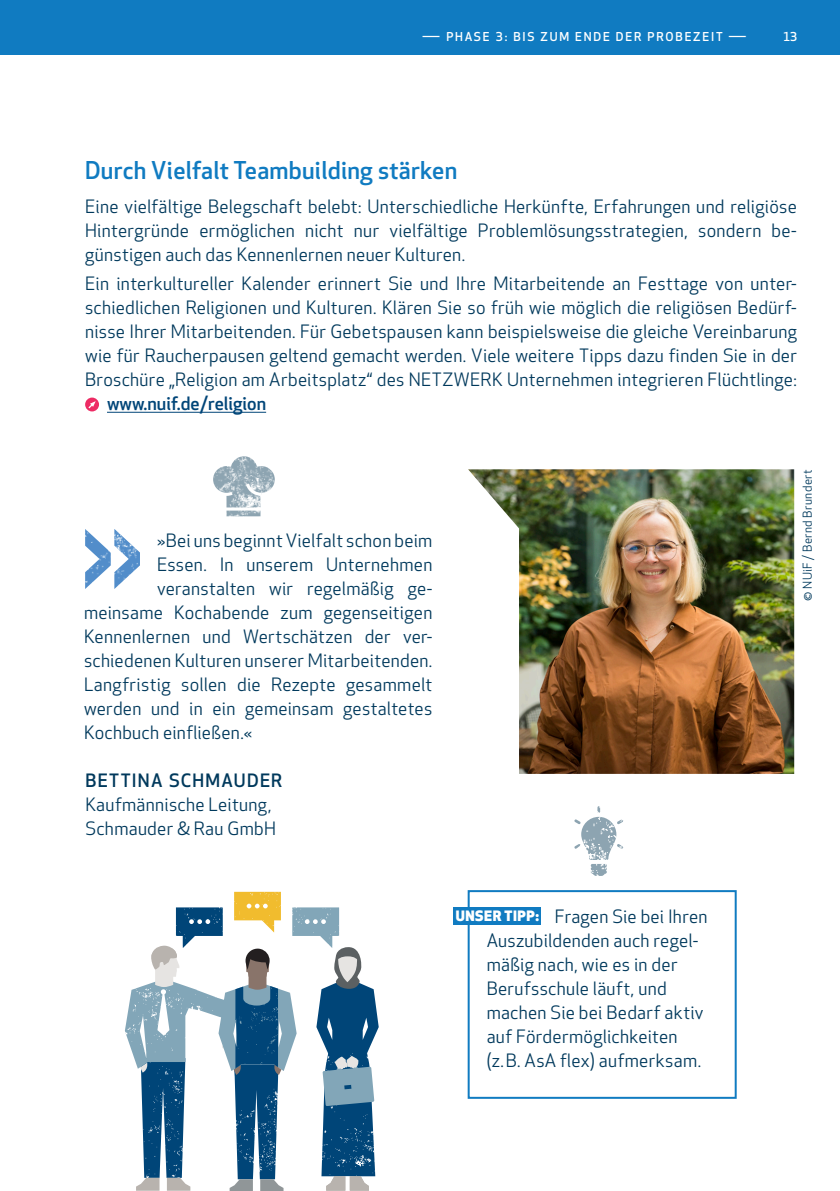
<style>
.page{position:relative;width:840px;height:1191px;background:#fff}
.page>*{position:absolute;margin:0;border:0;box-sizing:border-box;transform-origin:0 0}
.H3_Headline_12pt{font:500 24px "Apex New";letter-spacing:.01em;color:#107bc1}
.p_Fließtext_9_12pt{font:18px/24px "Apex New";letter-spacing:.015em;color:#00395c}
.p_Fließtext_9_12pt-2{font:500 18px "Apex New";color:#004578}
.H4_Unser_Tipp{font:800 14px "Apex New";letter-spacing:.04em;color:#fff}
.t1{font:500 12px "Apex New";letter-spacing:.15em;color:#fff}
.Bildnachweis_6pt{font:12px "Apex New";letter-spacing:.03em;color:#00395c}
.s1{font-weight:500}
</style>
<div class="page">
<div style="left:0;top:0;width:839px;height:54px;background:#107bc1"></div>
<div style="left:467px;top:890px;width:269px;height:208px;border:2px solid #107bc1"></div>
<div style="left:452px;top:907px;width:88px;height:17px;background:#107bc1"></div>
<hr style="left:107px;top:412px;width:159px;height:1px;background:#004578">
<svg style="left:85px;top:397px;width:14px;height:14px"></svg>
<img style="left:234px;top:891px;width:47px;height:41px">
<svg style="left:246px;top:903px;width:21px;height:5px"></svg>
<img style="left:176px;top:907px;width:47px;height:41px">
<svg style="left:189px;top:919px;width:21px;height:5px"></svg>
<img style="left:292px;top:907px;width:47px;height:39px">
<svg style="left:304px;top:919px;width:22px;height:5px"></svg>
<img style="left:141px;top:1068px;width:44px;height:109px">
<svg style="left:141px;top:1068px;width:6px;height:4px"></svg>
<svg style="left:167px;top:1177px;width:23px;height:13px"></svg>
<svg style="left:136px;top:1177px;width:23px;height:13px"></svg>
<img style="left:125px;top:983px;width:93px;height:85px">
<svg style="left:150px;top:945px;width:29px;height:90px"></svg>
<img style="left:321px;top:1106px;width:54px;height:70px">
<svg style="left:326px;top:1176px;width:43px;height:14px"></svg>
<img style="left:234px;top:1075px;width:44px;height:104px">
<svg style="left:218px;top:948px;width:78px;height:127px"></svg>
<svg style="left:260px;top:1179px;width:23px;height:12px"></svg>
<svg style="left:229px;top:1179px;width:24px;height:12px"></svg>
<svg style="left:316px;top:946px;width:62px;height:160px"></svg>
<img style="left:468px;top:469px;width:325px;height:305px">
<img style="left:574px;top:806px;width:49px;height:70px">
<svg style="left:213px;top:456px;width:62px;height:60px"></svg>
<img style="left:85px;top:529px;width:55px;height:60px">
<p class="t1" style="left:422px;top:30px;width:325px">― PHASE 3: BIS ZUM ENDE DER PROBEZEIT ―</p>
<p class="t1" style="left:782px;top:30px;width:16px">13</p>
<h3 class="H3_Headline_12pt" style="left:85px;top:156px;width:373px">Durch Vielfalt Teambuilding stärken</h3>
<p class="p_Fließtext_9_12pt" style="left:85px;top:195px;width:712px;text-align:justify">Eine vielfältige Belegschaft belebt: Unterschiedliche Herkünfte, Erfahrungen und religiöse Hintergründe ermöglichen nicht nur vielfältige Problemlösungsstrategien, sondern be&shy;günstigen auch das Kennenlernen neuer Kulturen.</p>
<p class="p_Fließtext_9_12pt" style="left:85px;top:272px;width:712px">Ein interkultureller Kalender erinnert Sie und Ihre Mitarbeitende an Festtage von unter-</p>
<p class="p_Fließtext_9_12pt" style="left:85px;top:296px;width:712px">schiedlichen Religionen und Kulturen. Klären Sie so früh wie möglich die religiösen Bedürf-</p>
<p class="p_Fließtext_9_12pt" style="left:85px;top:320px;width:713px">nisse Ihrer Mitarbeitenden. Für Gebetspausen kann beispielsweise die gleiche Vereinbarung</p>
<p class="p_Fließtext_9_12pt" style="left:85px;top:344px;width:712px">wie für Raucherpausen geltend gemacht werden. Viele weitere Tipps dazu finden Sie in der</p>
<p class="p_Fließtext_9_12pt" style="left:85px;top:368px;width:712px">Broschüre „Religion am Arbeitsplatz“ des NETZWERK Unternehmen integrieren Flüchtlinge:</p>
<p class="p_Fließtext_9_12pt-2" style="left:107px;top:394px;width:160px">www.nuif.de/religion</p>
<p class="p_Fließtext_9_12pt" style="left:157px;top:529px;width:277px">»Bei uns beginnt Vielfalt schon beim</p>
<p class="p_Fließtext_9_12pt" style="left:157px;top:553px;width:277px">Essen. In unserem Unternehmen</p>
<p class="p_Fließtext_9_12pt" style="left:157px;top:577px;width:277px">veranstalten wir regelmäßig ge-</p>
<p class="p_Fließtext_9_12pt" style="left:84px;top:601px;width:349px">meinsame Kochabende zum gegenseitigen</p>
<p class="p_Fließtext_9_12pt" style="left:84px;top:625px;width:349px">Kennenlernen und Wertschätzen der ver-</p>
<p class="p_Fließtext_9_12pt" style="left:84px;top:649px;width:349px">schiedenen Kulturen unserer Mitarbeitenden.</p>
<p class="p_Fließtext_9_12pt" style="left:84px;top:673px;width:349px">Langfristig sollen die Rezepte gesammelt</p>
<p class="p_Fließtext_9_12pt" style="left:84px;top:697px;width:349px">werden und in ein gemeinsam gestaltetes</p>
<p class="p_Fließtext_9_12pt" style="left:84px;top:721px;width:169px">Kochbuch einfließen.«</p>
<p class="p_Fließtext_9_12pt" style="left:85px;top:769px;width:198px"><span class="s1">BETTINA SCHMAUDER<br></span>Kaufmännische Leitung,<br>Schmauder &amp; Rau GmbH</p>
<p class="p_Fließtext_9_12pt" style="left:486px;top:904px;width:222px;text-indent:68px">Fragen Sie bei Ihren<br>Auszubildenden auch regel&shy;mäßig nach, wie es in der<br>Berufsschule läuft, und machen Sie bei Bedarf aktiv auf Fördermöglichkeiten<br>(z. B. AsA flex) aufmerksam.</p>
<h4 class="H4_Unser_Tipp" style="left:455px;top:908px;width:85px">UNSER TIPP:</h4>
<p class="Bildnachweis_6pt" style="left:800px;top:600px;width:133px;rotate:-90deg">© NUiF / Bernd Brundert</p>
</div>
